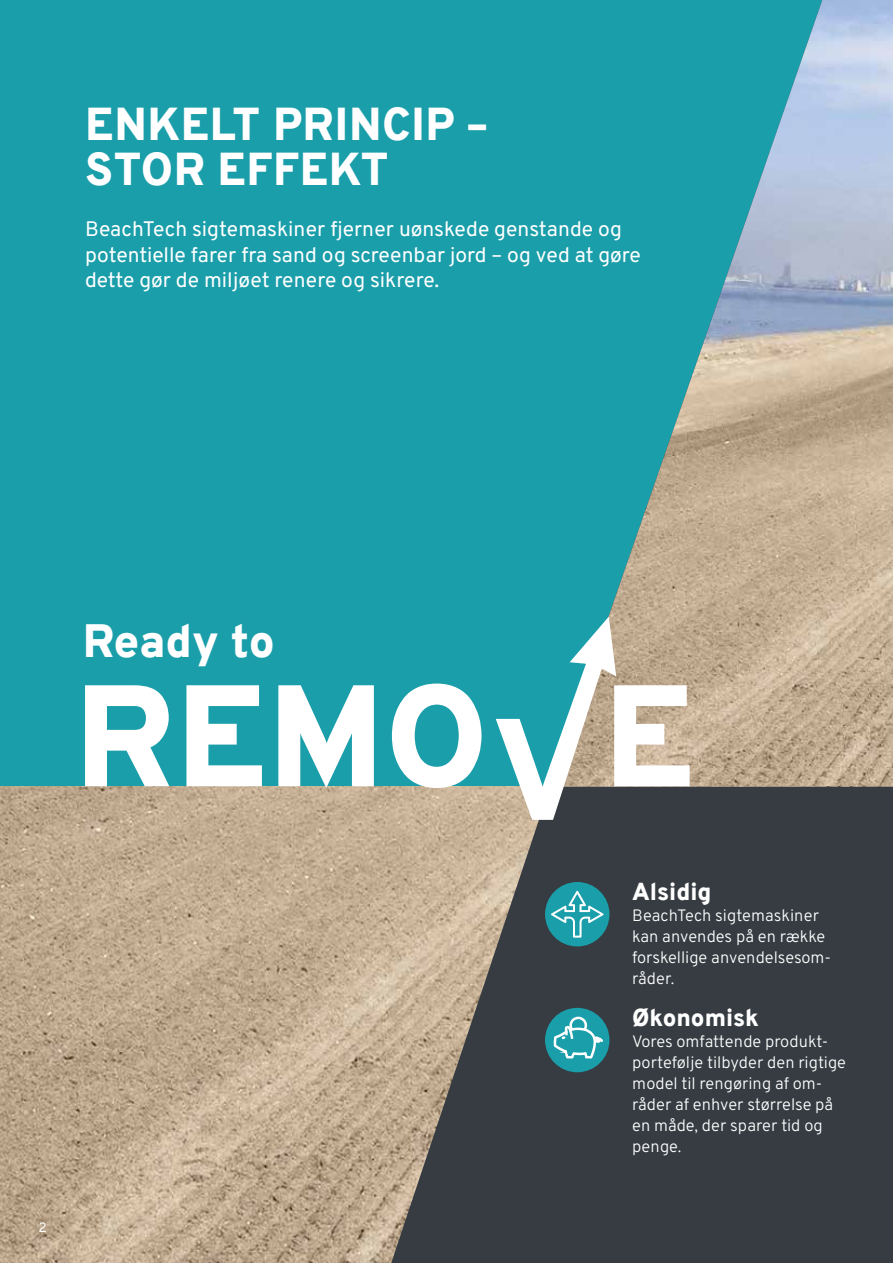
<style>
.page{position:relative;width:893px;height:1263px;background:#fff}
.page>*{position:absolute;margin:0;border:0;box-sizing:border-box;transform-origin:0 0}
.t1{font:900 45.6px "Overpass";color:#fff}
.t2{font:900 45px/45px "Overpass";letter-spacing:.01em;color:#fff}
.t3{font:900 24px "Overpass";color:#fff}
.t4{font:21px/25.5px "Overpass";color:#fff}
.t5{font:16.5px/21px "Overpass";color:#fff}
.t6{font:13.5px "Overpass";color:#fff}
</style>
<div class="page">
<div style="left:0;top:0;width:533px;height:787px;background:#1a9eaa"></div>
<img style="left:533px;top:0;width:360px;height:787px">
<img style="left:0;top:787px;width:391px;height:476px">
<svg style="left:391px;top:787px;width:502px;height:476px;background:#4d4e4f"></svg>
<svg style="left:85px;top:683px;width:605px;height:105px"></svg>
<svg style="left:496px;top:617px;width:120px;height:203px"></svg>
<div style="left:545px;top:882px;width:64px;height:64px;background:#1a9eaa;border-radius:50%"></div>
<svg style="left:551px;top:891px;width:52px;height:47px"></svg>
<div style="left:545px;top:1008px;width:64px;height:64px;background:#1a9eaa;border-radius:50%"></div>
<svg style="left:553px;top:1010px;width:51px;height:51px"></svg>
<h2 class="t2" style="left:85px;top:102px;width:405px">ENKELT PRINCIP –<br>STOR EFFEKT</h2>
<p class="t4" style="left:85px;top:215px;width:557px">BeachTech sigtemaskiner fjerner uønskede genstande og potentielle farer fra sand og screenbar jord – og ved at gøre dette gør de miljøet renere og sikrere.</p>
<h1 class="t1" style="left:83px;top:608px;width:193px">Ready to</h1>
<p class="t6" style="left:38px;top:1217px;width:10px">2</p>
<h3 class="t3" style="left:632px;top:874px;width:81px">Alsidig</h3>
<p class="t5" style="left:632px;top:904px;width:200px">BeachTech sigtemaskiner kan anvendes på en række forskellige anvendelsesom&shy;råder.</p>
<h3 class="t3" style="left:632px;top:1001px;width:128px">Økonomisk</h3>
<p class="t5" style="left:632px;top:1030px;width:215px">Vores omfattende produkt&shy;portefølje tilbyder den rigtige model til rengøring af om&shy;råder af enhver størrelse på en måde, der sparer tid og penge.</p>
</div>
